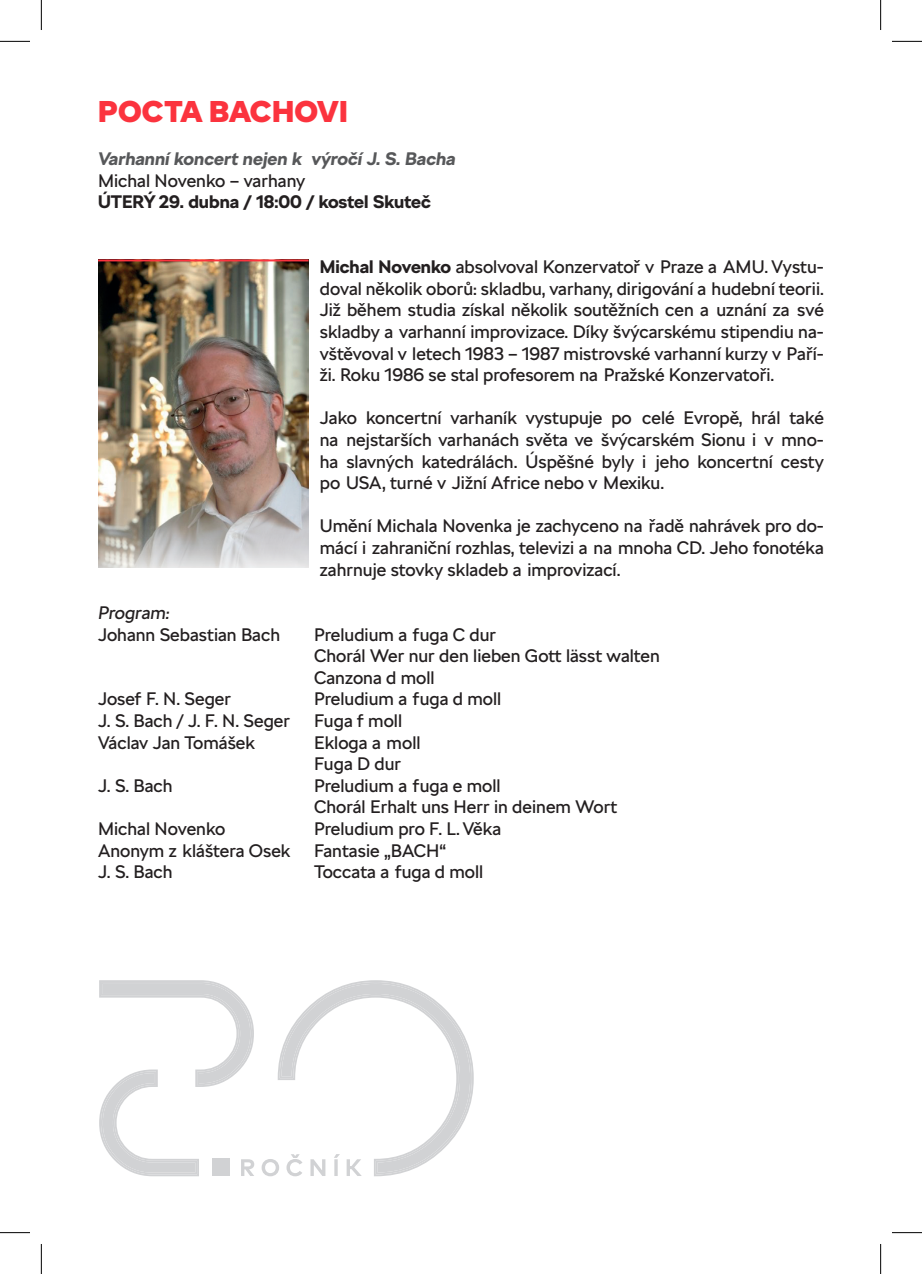
<style>
.page{position:relative;width:922px;height:1274px;background:#fff}
.page>*{position:absolute;margin:0;border:0;box-sizing:border-box;transform-origin:0 0}
.t1{font:900 30px "Mark Pro";letter-spacing:.005em;color:#fb333e}
.t2{font:18px/21.6px "SKODA Next";color:#231f20;text-align:justify}
.t3{font:italic 700 18px "SKODA Next";color:#57585a}
.t4{font:700 18px "SKODA Next";color:#231f20}
.t5{font:italic 18px "SKODA Next";color:#231f20}
.s1{font-weight:700}
</style>
<div class="page">
<img style="left:98px;top:261px;width:210px;height:306px">
<hr style="left:98px;top:259px;width:210px;height:2px;background:#fb333e">
<svg style="left:99px;top:980px;width:375px;height:196px"></svg>
<svg style="left:101px;top:981px;width:371px;height:193px"></svg>
<svg style="left:241px;top:1153px;width:121px;height:23px"></svg>
<div style="left:212px;top:1158px;width:17px;height:17px;background:#d1d2d4"></div>
<hr style="left:0;top:41px;width:30px;height:1px;background:#000">
<hr style="left:892px;top:41px;width:30px;height:1px;background:#000">
<hr style="left:0;top:1232px;width:30px;height:1px;background:#000">
<hr style="left:892px;top:1232px;width:30px;height:1px;background:#000">
<hr style="left:41px;top:0;width:1px;height:30px;background:#000">
<hr style="left:41px;top:1243px;width:1px;height:30px;background:#000">
<hr style="left:880px;top:0;width:1px;height:30px;background:#000">
<hr style="left:880px;top:1243px;width:1px;height:30px;background:#000">
<h1 class="t1" style="left:98px;top:88px;width:251px">POCTA BACHOVI</h1>
<p class="t3" style="left:98px;top:148px;width:359px">Varhanní koncert nejen k výročí J. S. Bacha</p>
<p class="t2" style="left:98px;top:169px;width:209px">Michal Novenko – varhany</p>
<p class="t4" style="left:98px;top:191px;width:334px">ÚTERÝ 29. dubna / 18:00 / kostel Skuteč</p>
<p class="t2" style="left:320px;top:256px;width:505px"><span class="s1">Michal Novenko</span> absolvoval Konzervatoř v Praze a AMU. Vystu&shy;doval několik oborů: skladbu, varhany, dirigování a hudební teorii.<br>Již během studia získal několik soutěžních cen a uznání za své skladby a varhanní improvizace. Díky švýcarskému stipendiu na&shy;vštěvoval v letech 1983 – 1987 mistrovské varhanní kurzy v Paří&shy;ži. Roku 1986 se stal profesorem na Pražské Konzervatoři.</p>
<p class="t2" style="left:320px;top:407px;width:505px">Jako koncertní varhaník vystupuje po celé Evropě, hrál také na nejstarších varhanách světa ve švýcarském Sionu i v mno&shy;ha slavných katedrálách. Úspěšné byly i jeho koncertní cesty po USA, turné v Jižní Africe nebo v Mexiku.</p>
<p class="t2" style="left:320px;top:515px;width:505px">Umění Michala Novenka je zachyceno na řadě nahrávek pro do&shy;mácí i zahraniční rozhlas, televizi a na mnoha CD. Jeho fonotéka zahrnuje stovky skladeb a improvizací.</p>
<p class="t5" style="left:98px;top:601px;width:73px">Program:</p>
<p class="t2" style="left:98px;top:623px;width:184px">Johann Sebastian Bach</p>
<p class="t2" style="left:314px;top:623px;width:347px;text-align:left">Preludium a fuga C dur<br>Chorál Wer nur den lieben Gott lässt walten<br>Canzona d moll</p>
<p class="t2" style="left:98px;top:688px;width:135px">Josef F. N. Seger</p>
<p class="t2" style="left:314px;top:688px;width:189px">Preludium a fuga d moll</p>
<p class="t2" style="left:98px;top:709px;width:194px">J. S. Bach / J. F. N. Seger</p>
<p class="t2" style="left:314px;top:709px;width:89px">Fuga f moll</p>
<p class="t2" style="left:98px;top:731px;width:159px">Václav Jan Tomášek</p>
<p class="t2" style="left:314px;top:731px;width:108px">Ekloga a moll<br>Fuga D dur</p>
<p class="t2" style="left:98px;top:774px;width:76px">J. S. Bach</p>
<p class="t2" style="left:314px;top:774px;width:305px">Preludium a fuga e moll<br>Chorál Erhalt uns Herr in deinem Wort</p>
<p class="t2" style="left:98px;top:817px;width:129px">Michal Novenko</p>
<p class="t2" style="left:314px;top:817px;width:189px">Preludium pro F. L. Věka</p>
<p class="t2" style="left:98px;top:839px;width:194px">Anonym z kláštera Osek</p>
<p class="t2" style="left:314px;top:839px;width:134px">Fantasie „BACH“</p>
<p class="t2" style="left:98px;top:861px;width:76px">J. S. Bach</p>
<p class="t2" style="left:314px;top:861px;width:171px">Toccata a fuga d moll</p>
</div>
